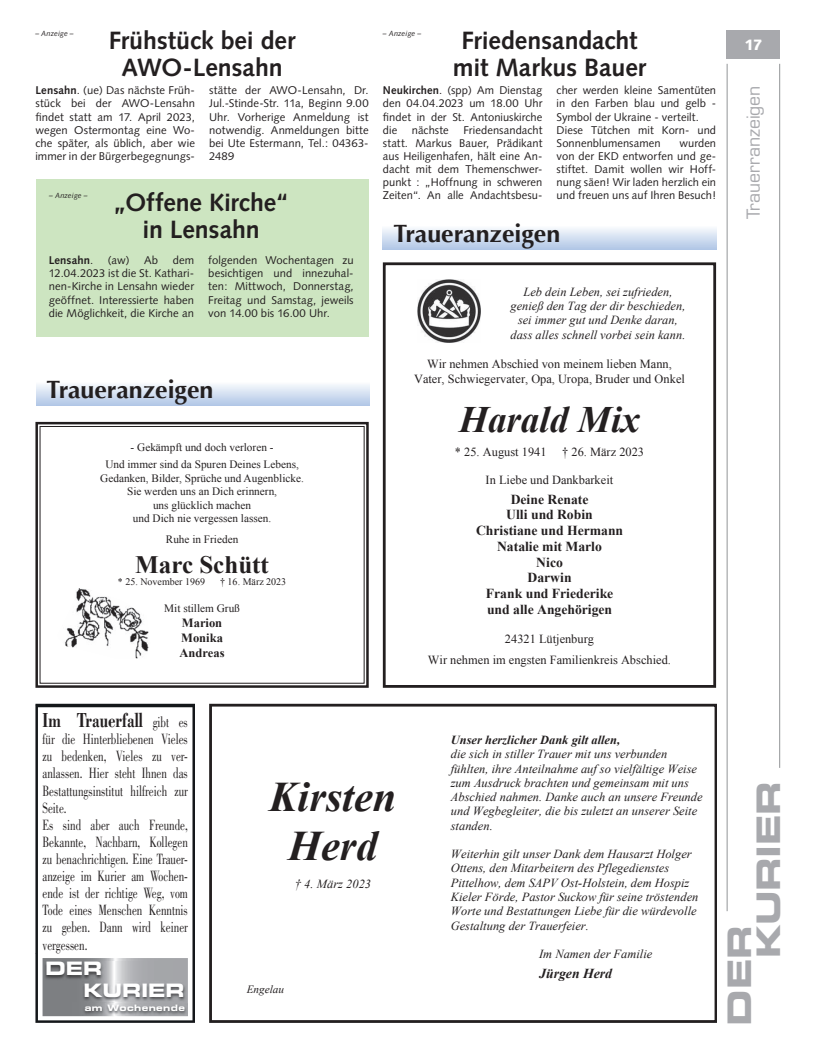
<style>
.page{position:relative;width:819px;height:1053px;background:#fff}
.page>*{position:absolute;margin:0;border:0;box-sizing:border-box;transform-origin:0 0}
.t1{font:italic 700 42.12px/48.4px "Times New Roman";color:#231f20;text-align:center}
.t2{font:italic 700 37.25px "Times New Roman";color:#231f20}
.t3{font:32.5px/28.9px "Eurostile LT Std Bold Ex 2";letter-spacing:-.01em;color:#a8a9ad}
.t4{font:25.88px/29.6px "Eurostile LT Std Bold Ex 2";letter-spacing:-.01em;color:#fff;scale:.72 1}
.t5{font:700 25px/27.5px "Syntax LT Std";letter-spacing:-.005em;color:#231f20;text-align:center}
.t6{font:700 25px "Optima";color:#231f20}
.t7{font:700 25px "Times New Roman";color:#231f20}
.t8{font:700 21px "Bodoni Std";color:#231f20;scale:.72 1}
.t9{font:18.5px/21.2px "Eurostile LT Std Bold Ex 2";letter-spacing:-.01em;color:#fff}
.t10{font:17.5px "Eurostile LT Std";color:#a8a9ad}
.t11{font:15.38px/17.1px "Bodoni Std";color:#231f20;scale:.72 1}
.t12{font:700 15px "Bodoni Std";color:#231f20}
.t13{font:900 15px "Syntax LT Std";color:#fff}
.t14{font:700 13.75px/15.8px "Times New Roman";color:#231f20;text-align:center}
.t15{font:italic 700 13.62px "Times New Roman";color:#231f20}
.t16{font:700 12.5px/15px "Times New Roman";color:#231f20}
.t17{font:italic 12.38px/14.2px "Times New Roman";color:#231f20}
.t18{font:12.38px/14.2px "Times New Roman";color:#231f20;text-align:center}
.t19{font:11.25px/13px "Syntax";letter-spacing:.005em;color:#231f20;text-align:justify}
.t20{font:11.25px/13.5px "Times New Roman";color:#231f20;text-align:center}
.t21{font:700 11.25px "Syntax";letter-spacing:.015em;color:#231f20}
.t22{font:italic 11.12px "Times New Roman";letter-spacing:.005em;color:#231f20}
.t23{font:11px/12.2px "Bodoni Std";color:#231f20}
.t24{font:10px "Times New Roman";color:#231f20}
.t25{font:8.88px "Eurostile Bold Extended Two";letter-spacing:.04em;color:#fff}
.t26{font:italic 7.5px "Syntax LT Std";letter-spacing:.015em;color:#231f20}
.s1{font-weight:700}
.s2{font-weight:400}
.s3{font-weight:400;font-size:15.38px}
.s4{font-weight:400;font-size:11px}
</style>
<div class="page">
<div style="left:36px;top:179px;width:332px;height:157px;background:#cde5c1"></div>
<hr style="left:726px;top:64px;width:1px;height:847px;background:#939598">
<hr style="left:779px;top:64px;width:1px;height:703px;background:#939598">
<div style="left:726px;top:30px;width:54px;height:29px;background:#a8a9ad"></div>
<svg style="left:209px;top:703px;width:507px;height:319px"></svg>
<div style="left:229px;top:716px;width:208px;height:296px;background:#fff"></div>
<div style="left:383px;top:262px;width:333px;height:425px;border:3px solid #231f20"></div>
<img style="left:418px;top:279px;width:62px;height:64px">
<svg style="left:35px;top:422px;width:333px;height:265px"></svg>
<img style="left:57px;top:587px;width:93px;height:71px">
<svg style="left:383px;top:228px;width:333px;height:22px;background:#d0ddf0"></svg>
<svg style="left:35px;top:953px;width:160px;height:69px"></svg>
<img style="left:44px;top:961px;width:142px;height:40px">
<img style="left:82px;top:1003px;width:105px;height:12px">
<svg style="left:35px;top:703px;width:160px;height:250px"></svg>
<svg style="left:36px;top:384px;width:333px;height:22px;background:#d1def0"></svg>
<p class="t5" style="left:109px;top:27px;width:188px">Frühstück bei der<br>AWO-Lensahn</p>
<p class="t19" style="left:35px;top:84px;width:161px"><span class="s1">Lensahn</span>. (ue) Das nächste Früh&shy;stück bei der AWO-Lensahn findet statt am 17. April 2023, wegen Ostermontag eine Wo&shy;che später, als üblich, aber wie immer in der Bürgerbegegnungs-</p>
<p class="t19" style="left:209px;top:84px;width:161px">stätte der AWO-Lensahn, Dr.<br>Jul.-Stinde-Str. 11a, Beginn 9.00<br>Uhr. Vorherige Anmeldung ist notwendig. Anmeldungen bitte bei Ute Estermann, Tel.: 04363- 2489</p>
<p class="t26" style="left:35px;top:29px;width:40px">– Anzeige –</p>
<p class="t26" style="left:49px;top:191px;width:40px">– Anzeige –</p>
<p class="t5" style="left:113px;top:188px;width:178px">„Offene Kirche“ in Lensahn</p>
<p class="t19" style="left:49px;top:254px;width:147px;text-indent:124px">dem 12.04.2023 ist die St. Kathari&shy;nen-Kirche in Lensahn wieder geöffnet. Interessierte haben die Möglichkeit, die Kirche an</p>
<p class="t19" style="left:208px;top:254px;width:147px">folgenden Wochentagen zu besichtigen und innezuhal&shy;ten: Mittwoch, Donnerstag, Freitag und Samstag, jeweils von 14.00 bis 16.00 Uhr.</p>
<p class="t21" style="left:49px;top:254px;width:46px">Lensahn<span class="s2">.</span></p>
<p class="t19" style="left:108px;top:254px;width:23px">(aw)</p>
<p class="t19" style="left:144px;top:254px;width:15px">Ab</p>
<p class="t6" style="left:47px;top:375px;width:168px">Traueranzeigen</p>
<p class="t20" style="left:105px;top:438px;width:195px;line-height:17px">- Gekämpft und doch verloren -<br>Und immer sind da Spuren Deines Lebens,</p>
<p class="t20" style="left:100px;top:471px;width:205px">Gedanken, Bilder, Sprüche und Augenblicke.<br>Sie werden uns an Dich erinnern,<br>uns glücklich machen<br>und Dich nie vergessen lassen.</p>
<p class="t20" style="left:166px;top:532px;width:74px">Ruhe in Frieden</p>
<p class="t7" style="left:135px;top:547px;width:135px">Marc Schütt</p>
<p class="t24" style="left:118px;top:574px;width:89px">* 25. November 1969</p>
<p class="t24" style="left:220px;top:574px;width:68px">† 16. März 2023</p>
<p class="t20" style="left:164px;top:601px;width:77px">Mit stillem Gruß</p>
<p class="t16" style="left:180px;top:615px;width:46px">Marion<br>Monika<br>Andreas</p>
<p class="t5" style="left:453px;top:27px;width:195px">Friedensandacht mit Markus Bauer</p>
<p class="t19" style="left:383px;top:84px;width:161px"><span class="s1">Neukirchen</span>. (spp) Am Dienstag den 04.04.2023 um 18.00 Uhr findet in der St. Antoniuskirche die</p>
<p class="t26" style="left:383px;top:29px;width:40px">– Anzeige –</p>
<p class="t19" style="left:556px;top:84px;width:161px;text-align:left">cher werden kleine Samentüten in den Farben blau und gelb -<br>Symbol der Ukraine - verteilt.<br>Diese Tütchen mit Korn- und<br>Sonnenblumensamen</p>
<p class="t19" style="left:383px;top:123px;width:161px;text-indent:80px">Friedensandacht statt. Markus Bauer, Prädikant aus Heiligenhafen, hält eine An&shy;dacht mit dem Themenschwer&shy;punkt : „Hoffnung in schweren Zeiten“. An alle Andachtsbesu-</p>
<p class="t19" style="left:412px;top:123px;width:38px">nächste</p>
<p class="t19" style="left:556px;top:136px;width:161px;text-indent:123px">wurden von der EKD entworfen und ge&shy;stiftet. Damit wollen wir Hoff&shy;nung säen! Wir laden herzlich ein und freuen uns auf Ihren Besuch!</p>
<p class="t6" style="left:393px;top:219px;width:168px">Traueranzeigen</p>
<p class="t17" style="left:510px;top:284px;width:177px;text-align:center">Leb dein Leben, sei zufrieden, genieß den Tag der dir beschieden, sei immer gut und Denke daran, dass alles schnell vorbei sein kann.</p>
<p class="t18" style="left:414px;top:357px;width:272px">Wir nehmen Abschied von meinem lieben Mann,<br>Vater, Schwiegervater, Opa, Uropa, Bruder und Onkel</p>
<p class="t2" style="left:459px;top:393px;width:182px">Harald Mix</p>
<p class="t18" style="left:455px;top:444px;width:93px">* 25. August 1941</p>
<p class="t18" style="left:562px;top:444px;width:83px">† 26. März 2023</p>
<p class="t18" style="left:485px;top:472px;width:129px">In Liebe und Dankbarkeit</p>
<p class="t14" style="left:476px;top:491px;width:149px">Deine Renate<br>Ulli und Robin<br>Christiane und Hermann<br>Natalie mit Marlo<br>Nico<br>Darwin<br>Frank und Friederike und alle Angehörigen</p>
<p class="t18" style="left:428px;top:627px;width:244px;line-height:21.5px">24321 Lütjenburg<br>Wir nehmen im engsten Familienkreis Abschied.</p>
<p class="t13" style="left:744px;top:36px;width:20px">17</p>
<p class="t10" style="left:743px;top:219px;width:135px;rotate:-90deg">Trauerranzeigen</p>
<p class="t8" style="left:43px;top:707px;width:203px">Im Trauerfall <span class="s3">gibt es</span></p>
<p class="t11" style="left:43px;top:730px;width:203px">für die Hinterbliebenen Vieles zu bedenken, Vieles zu ver&shy;anlassen. Hier steht Ihnen das<br>Bestattungsinstitut hilfreich zur<br>Seite.<br>Es sind aber auch Freunde,<br>Bekannte, Nachbarn, Kollegen zu benachrichtigen. Eine Trauer&shy;anzeige im Kurier am Wochen&shy;ende ist der richtige Weg, vom<br>Tode eines Menschen Kenntnis zu geben. Dann wird keiner vergessen.</p>
<p class="t4" style="left:84px;top:959px;width:142px;text-indent:-38px">DER<br>KURIER</p>
<p class="t12" style="left:43px;top:777px;width:147px">Im Trauerfall <span class="s4">gibt es</span></p>
<p class="t23" style="left:43px;top:818px;width:147px">anlassen. Hier steht Ihnen das</p>
<p class="t23" style="left:43px;top:843px;width:147px">Seite.<br>Es sind aber auch Freunde,<br>Bekannte, Nachbarn, Kollegen</p>
<p class="t23" style="left:43px;top:892px;width:147px;text-align:justify">anzeige im Kurier am Wochen&shy;ende ist der richtige Weg, vom Tode eines Menschen Kenntnis</p>
<p class="t23" style="left:43px;top:941px;width:46px">vergessen.</p>
<p class="t9" style="left:84px;top:957px;width:103px;text-indent:-38px">DER<br>KURIER</p>
<p class="t25" style="left:85px;top:1001px;width:102px">am Wochenende</p>
<p class="t1" style="left:269px;top:772px;width:129px">Kirsten<br>Herd</p>
<p class="t17" style="left:295px;top:876px;width:78px">† 4. März 2023</p>
<p class="t22" style="left:247px;top:981px;width:39px">Engelau</p>
<p class="t17" style="left:451px;top:732px;width:253px"><span class="s1">Unser herzlicher Dank gilt allen,<br></span>die sich in stiller Trauer mit uns verbunden fühlten, ihre Anteilnahme auf so vielfältige Weise zum Ausdruck brachten und gemeinsam mit uns Abschied nahmen. Danke auch an unsere Freunde und Wegbegleiter, die bis zuletzt an unserer Seite standen.</p>
<p class="t17" style="left:451px;top:846px;width:249px">Weiterhin gilt unser Dank dem Hausarzt Holger Ottens, den Mitarbeitern des Pflegedienstes Pittelhow, dem SAPV Ost-Holstein, dem Hospiz Kieler Förde, Pastor Suckow für seine tröstenden Worte und Bestattungen Liebe für die würdevolle Gestaltung der Trauerfeier.</p>
<p class="t17" style="left:539px;top:946px;width:115px">Im Namen der Familie</p>
<p class="t15" style="left:539px;top:963px;width:74px">Jürgen Herd</p>
<p class="t3" style="left:724px;top:958px;width:179px;text-indent:-67px;rotate:-90deg">DER<br>KURIER</p>
</div>
